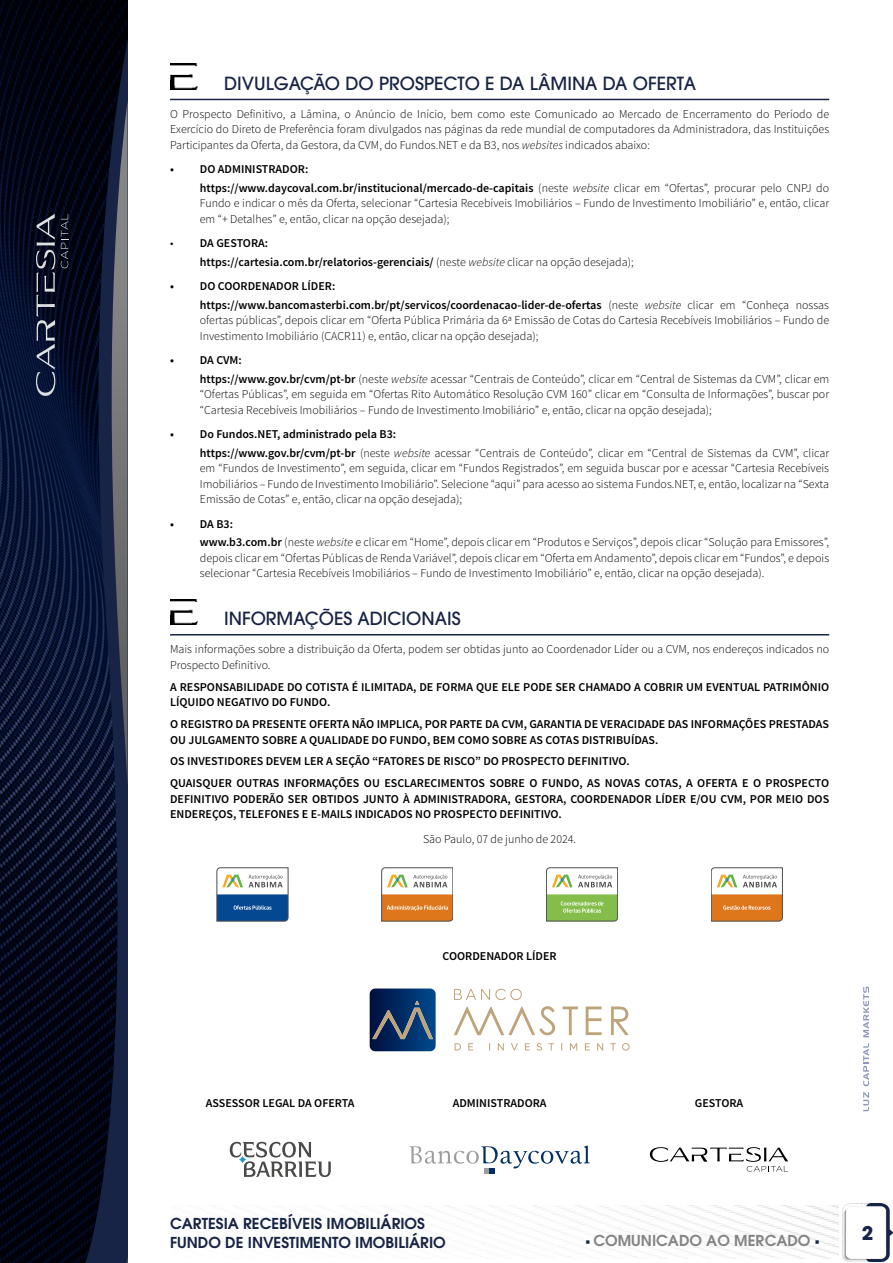
<style>
.page{position:relative;width:893px;height:1263px;background:#fff}
.page>*{position:absolute;margin:0;border:0;box-sizing:border-box;transform-origin:0 0}
.t1{font:700 18.75px "ITC Avant Garde Pro";color:#182445}
.t2{font:500 18px "ITC Avant Garde Pro";color:#182445}
.t3{font:600 15px/19.5px "ITC Avant Garde Pro";color:#182445}
.t4{font:600 15px "ITC Avant Garde Pro";color:#848484}
.t5{font:300 12px/15.5px "Source Sans Pro";color:#000}
.t6{font:600 12px/18.5px "Source Sans Pro";color:#000}
.s1{font-style:italic}
.s2{font-weight:300}
.s3{font-weight:300;font-style:italic}
.s4{font-weight:600}
.s5{font-family:"Source Sans Pro";color:#182445}
</style>
<div class="page">
<img style="left:0;top:0;width:78px;height:1263px">
<svg style="left:78px;top:0;width:50px;height:1263px;background:#060c21"></svg>
<svg style="left:102px;top:101px;width:26px;height:1162px;background:#2a3147"></svg>
<svg style="left:61px;top:214px;width:7px;height:54px"></svg>
<svg style="left:36px;top:214px;width:19px;height:182px;background:#333a4e"></svg>
<img style="left:327px;top:1205px;width:512px;height:54px">
<img style="left:842px;top:1203px;width:51px;height:58px">
<svg style="left:863px;top:1092px;width:6px;height:19px"></svg>
<svg style="left:863px;top:1043px;width:6px;height:43px"></svg>
<svg style="left:863px;top:986px;width:6px;height:51px"></svg>
<hr style="left:170px;top:99px;width:659px;height:1px;background:#182445">
<hr style="left:170px;top:634px;width:659px;height:1px;background:#182445">
<div style="left:170px;top:64px;width:27px;height:26px;background:#000"></div>
<img style="left:170px;top:64px;width:27px;height:25px">
<div style="left:170px;top:599px;width:27px;height:26px;background:#000"></div>
<img style="left:170px;top:599px;width:27px;height:25px">
<svg style="left:217px;top:868px;width:71px;height:53px"></svg>
<svg style="left:382px;top:868px;width:71px;height:53px"></svg>
<svg style="left:546px;top:868px;width:72px;height:53px"></svg>
<svg style="left:711px;top:868px;width:71px;height:53px"></svg>
<svg style="left:611px;top:1006px;width:18px;height:29px"></svg>
<svg style="left:586px;top:1006px;width:16px;height:29px"></svg>
<svg style="left:454px;top:1006px;width:101px;height:29px"></svg>
<svg style="left:563px;top:1006px;width:15px;height:29px"></svg>
<svg style="left:454px;top:989px;width:68px;height:11px"></svg>
<svg style="left:570px;top:1043px;width:7px;height:7px"></svg>
<svg style="left:498px;top:1043px;width:6px;height:7px"></svg>
<svg style="left:597px;top:1043px;width:6px;height:7px"></svg>
<svg style="left:455px;top:1043px;width:6px;height:7px"></svg>
<svg style="left:622px;top:1043px;width:8px;height:7px"></svg>
<svg style="left:468px;top:1043px;width:5px;height:7px"></svg>
<svg style="left:585px;top:1043px;width:5px;height:7px"></svg>
<svg style="left:525px;top:1043px;width:5px;height:7px"></svg>
<svg style="left:537px;top:1043px;width:5px;height:8px"></svg>
<svg style="left:511px;top:1043px;width:7px;height:7px"></svg>
<svg style="left:610px;top:1043px;width:6px;height:7px"></svg>
<svg style="left:548px;top:1043px;width:6px;height:7px"></svg>
<svg style="left:370px;top:988px;width:66px;height:63px;background:#1c3f6c"></svg>
<svg style="left:230px;top:1142px;width:101px;height:35px"></svg>
<svg style="left:409px;top:1145px;width:181px;height:28px"></svg>
<svg style="left:650px;top:1147px;width:138px;height:25px"></svg>
<h2 class="t2" style="left:224px;top:72px;width:474px">DIVULGAÇÃO DO PROSPECTO E DA LÂMINA DA OFERTA</h2>
<p class="t5" style="left:170px;top:106px;width:661px;text-align:justify">O Prospecto Definitivo, a Lâmina, o Anúncio de Início, bem como este Comunicado ao Mercado de Encerramento do Período de Exercício do Direto de Preferência foram divulgados nas páginas da rede mundial de computadores da Administradora, das Instituições Participantes da Oferta, da Gestora, da CVM, do Fundos.NET e da B3, nos <span class="s1">websites</span> indicados abaixo:</p>
<p class="t6" style="left:200px;top:161px;width:631px;text-indent:-30px">• DO ADMINISTRADOR:<br>https://www.daycoval.com.br/institucional/mercado-de-capitais <span class="s2">(neste</span> <span class="s3">website</span> <span class="s2">clicar em “Ofertas”, procurar pelo CNPJ do</span></p>
<p class="t5" style="left:200px;top:196px;width:631px">Fundo e indicar o mês da Oferta, selecionar “Cartesia Recebíveis Imobiliários – Fundo de Investimento Imobiliário” e, então, clicar em “+ Detalhes” e, então, clicar na opção desejada);</p>
<p class="t6" style="left:200px;top:235px;width:435px;text-indent:-30px"><span class="s2">•</span> DA GESTORA:<br>https://cartesia.com.br/relatorios-gerenciais/ <span class="s2">(neste</span> <span class="s3">website</span> <span class="s2">clicar na opção desejada);</span></p>
<p class="t6" style="left:200px;top:278px;width:631px;text-indent:-30px">• DO COORDENADOR LÍDER:<br>https://www.bancomasterbi.com.br/pt/servicos/coordenacao-lider-de-ofertas <span class="s2">(neste</span> <span class="s3">website</span> <span class="s2">clicar em “Conheça nossas</span></p>
<p class="t5" style="left:200px;top:313px;width:631px">ofertas públicas”, depois clicar em “Oferta Pública Primária da 6ª Emissão de Cotas do Cartesia Recebíveis Imobiliários – Fundo de<br>Investimento Imobiliário (CACR11) e, então, clicar na opção desejada);</p>
<p class="t5" style="left:200px;top:351px;width:631px;line-height:18.5px;text-indent:-30px"><span class="s4">• DA CVM:<br>https://www.gov.br/cvm/pt-br</span> (neste <span class="s1">website</span> acessar “Centrais de Conteúdo”, clicar em “Central de Sistemas da CVM”, clicar em</p>
<p class="t5" style="left:200px;top:387px;width:631px">“Ofertas Públicas”, em seguida em “Ofertas Rito Automático Resolução CVM 160” clicar em “Consulta de Informações”, buscar por “Cartesia Recebíveis Imobiliários – Fundo de Investimento Imobiliário” e, então, clicar na opção desejada);</p>
<p class="t5" style="left:200px;top:425px;width:631px;line-height:18.5px;text-indent:-30px"><span class="s4">• Do Fundos.NET, administrado pela B3:<br>https://www.gov.br/cvm/pt-br</span> (neste <span class="s1">website</span> acessar “Centrais de Conteúdo”, clicar em “Central de Sistemas da CVM”, clicar</p>
<p class="t5" style="left:200px;top:461px;width:631px;text-align:justify">em “Fundos de Investimento”, em seguida, clicar em “Fundos Registrados”, em seguida buscar por e acessar “Cartesia Recebíveis Imobiliários – Fundo de Investimento Imobiliário”. Selecione “aqui” para acesso ao sistema Fundos.NET, e, então, localizar na “Sexta Emissão de Cotas” e, então, clicar na opção desejada);</p>
<p class="t5" style="left:200px;top:515px;width:631px;line-height:18.5px;text-indent:-30px"><span class="s4">• DA B3:<br>www.b3.com.br</span> (neste <span class="s1">website</span> e clicar em “Home”, depois clicar em “Produtos e Serviços”, depois clicar “Solução para Emissores”,</p>
<p class="t5" style="left:200px;top:550px;width:631px">depois clicar em “Ofertas Públicas de Renda Variável”, depois clicar em “Oferta em Andamento”, depois clicar em “Fundos”, e depois selecionar “Cartesia Recebíveis Imobiliários – Fundo de Investimento Imobiliário” e, então, clicar na opção desejada).</p>
<h2 class="t2" style="left:224px;top:607px;width:238px">INFORMAÇÕES ADICIONAIS</h2>
<p class="t5" style="left:170px;top:642px;width:661px">Mais informações sobre a distribuição da Oferta, podem ser obtidas junto ao Coordenador Líder ou a CVM, nos endereços indicados no<br>Prospecto Definitivo.</p>
<p class="t6" style="left:170px;top:679px;width:661px;line-height:15.5px">A RESPONSABILIDADE DO COTISTA É ILIMITADA, DE FORMA QUE ELE PODE SER CHAMADO A COBRIR UM EVENTUAL PATRIMÔNIO<br>LÍQUIDO NEGATIVO DO FUNDO.</p>
<p class="t6" style="left:170px;top:717px;width:661px;line-height:15.5px">O REGISTRO DA PRESENTE OFERTA NÃO IMPLICA, POR PARTE DA CVM, GARANTIA DE VERACIDADE DAS INFORMAÇÕES PRESTADAS<br>OU JULGAMENTO SOBRE A QUALIDADE DO FUNDO, BEM COMO SOBRE AS COTAS DISTRIBUÍDAS.</p>
<p class="t6" style="left:170px;top:751px;width:660px;line-height:21.9px">OS INVESTIDORES DEVEM LER A SEÇÃO “FATORES DE RISCO” DO PROSPECTO DEFINITIVO.<br>QUAISQUER OUTRAS INFORMAÇÕES OU ESCLARECIMENTOS SOBRE O FUNDO, AS NOVAS COTAS, A OFERTA E O PROSPECTO</p>
<p class="t6" style="left:170px;top:791px;width:661px;line-height:15.5px">DEFINITIVO PODERÃO SER OBTIDOS JUNTO À ADMINISTRADORA, GESTORA, COORDENADOR LÍDER E/OU CVM, POR MEIO DOS<br>ENDEREÇOS, TELEFONES E E-MAILS INDICADOS NO PROSPECTO DEFINITIVO.</p>
<p class="t5" style="left:423px;top:831px;width:155px">São Paulo, 07 de junho de 2024.</p>
<p class="t6" style="left:443px;top:947px;width:116px">COORDENADOR LÍDER</p>
<p class="t6" style="left:206px;top:1094px;width:150px">ASSESSOR LEGAL DA OFERTA</p>
<p class="t6" style="left:453px;top:1094px;width:95px">ADMINISTRADORA</p>
<p class="t6" style="left:695px;top:1094px;width:50px">GESTORA</p>
<p class="t3" style="left:170px;top:1213px;width:277px">CARTESIA RECEBÍVEIS IMOBILIÁRIOS<br>FUNDO DE INVESTIMENTO IMOBILIÁRIO</p>
<p class="t4" style="left:585px;top:1230px;width:236px"><span class="s5">■</span> COMUNICADO AO MERCADO <span class="s5">■</span></p>
<h1 class="t1" style="left:862px;top:1220px;width:13px">2</h1>
</div>
